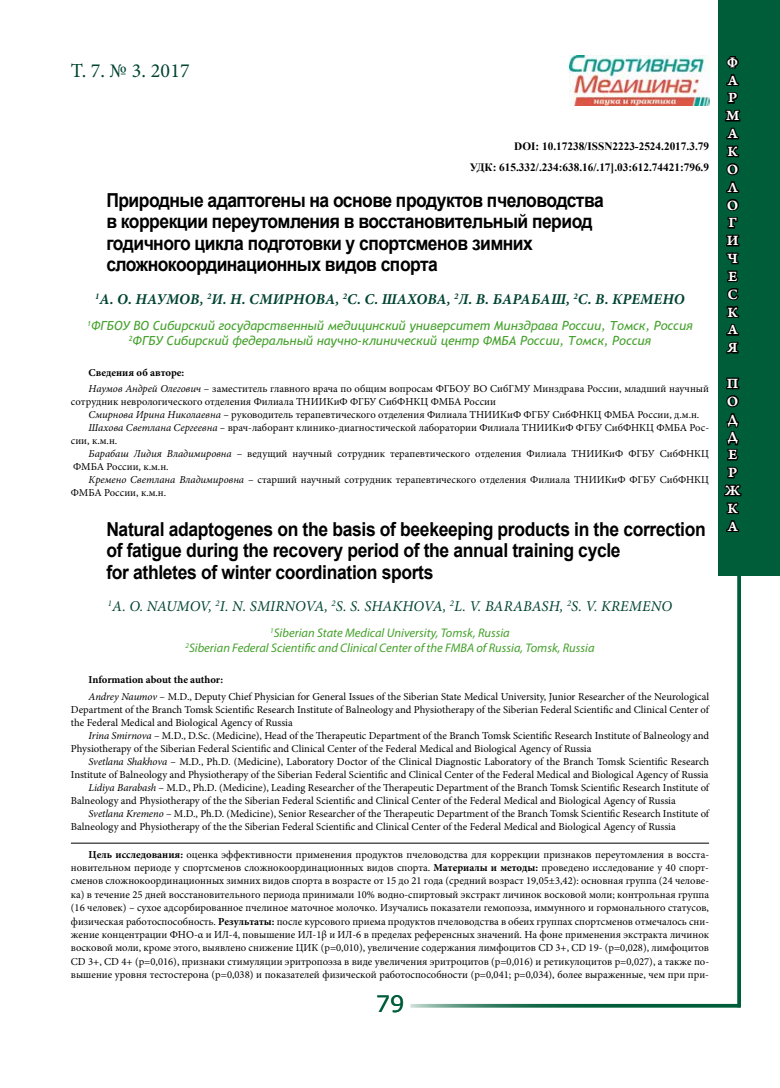
<style>
.page{position:relative;width:780px;height:1088px;background:#fff}
.page>*{position:absolute;margin:0;border:0;box-sizing:border-box;transform-origin:0 0}
.t1{font:22.5px "Verdana";color:#005d39}
.t2{font:20px "Minion Pro";color:#024431}
.t3{font:700 19.25px/21.5px "Arial";letter-spacing:-.03em;color:#000;scale:.91 1}
.t4{font:italic 15px "Minion Pro";letter-spacing:.005em;color:#004331}
.t5{font:italic 700 15px "Minion Pro";letter-spacing:.01em;color:#004331}
.t6{font:15px/17.9px "Arno Pro Smbd Caption";color:#fff}
.t7{font:italic 12.5px/15.2px "Trebuchet MS";color:#44a12b;text-align:center}
.t8{font:italic 12.5px/15.2px "Myriad Pro";color:#44a12b;text-align:center}
.t9{font:700 11.25px/20.9px "Times New Roman";color:#000;text-align:right}
.t10{font:10.62px/13.4px "Minion Pro";color:#000}
.s1{font-weight:700}
.s2{font-style:italic}
</style>
<div class="page">
<div style="left:718px;top:0;width:62px;height:576px;background:#005d39"></div>
<img style="left:569px;top:55px;width:140px;height:51px">
<svg style="left:737px;top:576px;width:4px;height:431px;background:#0f6644"></svg>
<hr style="left:410px;top:1004px;width:330px;height:3px;background:#005d39">
<svg style="left:724px;top:56px;width:17px;height:298px"></svg>
<svg style="left:724px;top:377px;width:18px;height:155px"></svg>
<hr style="left:71px;top:843px;width:638px;height:1px;background:#000">
<h2 class="t2" style="left:71px;top:57px;width:120px">Т. 7. № 3. 2017</h2>
<p class="t9" style="left:469px;top:136px;width:241px">DOI: 10.17238/ISSN2223-2524.2017.3.79<br>УДК: 615.332/.234:638.16/.17].03:612.74421:796.9</p>
<h3 class="t3" style="left:106px;top:189px;width:548px">Природные адаптогены на основе продуктов пчеловодства в коррекции переутомления в восстановительный период годичного цикла подготовки у спортсменов зимних сложнокоординационных видов спорта</h3>
<h3 class="t5" style="left:95px;top:288px;width:591px"><sup>1</sup>А. О. НАУМОВ, <sup>2</sup>И. Н. СМИРНОВА, <sup>2</sup>С. С. ШАХОВА, <sup>2</sup>Л. В. БАРАБАШ, <sup>2</sup>С. В. КРЕМЕНО</h3>
<p class="t7" style="left:87px;top:318px;width:607px"><sup>1</sup>ФГБОУ ВО Сибирский государственный медицинский университет Минздрава России, Томск, Россия<br><sup>2</sup>ФГБУ Сибирский федеральный научно-клинический центр ФМБА России, Томск, Россия</p>
<p class="t10" style="left:89px;top:364px;width:622px;line-height:16.6px"><span class="s1">Сведения об авторe:<br></span><span class="s2">Наумов Андрей Олегович</span> – заместитель главного врача по общим вопросам ФГБОУ ВО СибГМУ Минздрава России, младший научный</p>
<p class="t10" style="left:71px;top:395px;width:426px">сотрудник неврологического отделения Филиала ТНИИКиФ ФГБУ СибФНКЦ ФМБА России</p>
<p class="t10" style="left:89px;top:408px;width:612px"><span class="s2">Смирнова Ирина Николаевна</span> – руководитель терапевтического отделения Филиала ТНИИКиФ ФГБУ СибФНКЦ ФМБА России, д.м.н.</p>
<p class="t10" style="left:89px;top:421px;width:622px"><span class="s2">Шахова Светлана Сергеевна –</span> врач-лаборант клинико-диагностической лаборатории Филиала ТНИИКиФ ФГБУ СибФНКЦ ФМБА Рос-</p>
<p class="t10" style="left:71px;top:434px;width:48px">сии, к.м.н.</p>
<p class="t10" style="left:89px;top:447px;width:622px"><span class="s2">Барабаш Лидия Владимировна</span> – ведущий научный сотрудник терапевтического отделения Филиала ТНИИКиФ ФГБУ СибФНКЦ</p>
<p class="t10" style="left:73px;top:460px;width:97px">ФМБА России, к.м.н.</p>
<p class="t10" style="left:89px;top:473px;width:622px"><span class="s2">Кремено Светлана Владимировна</span> – старший научный сотрудник терапевтического отделения Филиала ТНИИКиФ ФГБУ СибФНКЦ</p>
<p class="t10" style="left:71px;top:486px;width:97px">ФМБА России, к.м.н.</p>
<h3 class="t3" style="left:106px;top:518px;width:660px">Natural adaptogenes on the basis of beekeeping products in the correction of fatigue during the recovery period of the annual training cycle<br>for athletes of winter coordination sports</h3>
<h3 class="t4" style="left:108px;top:596px;width:565px"><sup>1</sup>A. O. NAUMOV, <sup>2</sup>I. N. SMIRNOVA, <sup>2</sup>S. S. SHAKHOVA, <sup>2</sup>L. V. BARABASH, <sup>2</sup>S. V. KREMENO</h3>
<p class="t8" style="left:185px;top:625px;width:410px"><sup>1</sup>Siberian State Medical University, Tomsk, Russia<br><sup>2</sup>Siberian Federal Scientific and Clinical Center of the FMBA of Russia, Tomsk, Russia</p>
<p class="t10" style="left:89px;top:671px;width:622px;line-height:16.6px"><span class="s1">Information about the author:<br></span><span class="s2">Andrey Naumov</span> – M.D., Deputy Chief Physician for General Issues of the Siberian State Medical University, Junior Researcher of the Neurological</p>
<p class="t10" style="left:71px;top:703px;width:639px;line-height:13px">Department of the Branch Tomsk Scientific Research Institute of Balneology and Physiotherapy of the Siberian Federal Scientific and Clinical Center of the Federal Medical and Biological Agency of Russia</p>
<p class="t10" style="left:71px;top:729px;width:639px;line-height:13px;text-indent:18px"><span class="s2">Irina Smirnova</span> – M.D., D.Sc. (Medicine), Head of the Therapeutic Department of the Branch Tomsk Scientific Research Institute of Balneology and<br>Physiotherapy of the Siberian Federal Scientific and Clinical Center of the Federal Medical and Biological Agency of Russia</p>
<p class="t10" style="left:89px;top:755px;width:622px"><span class="s2">Svetlana Shakhova</span> – M.D., Ph.D. (Medicine), Laboratory Doctor of the Clinical Diagnostic Laboratory of the Branch Tomsk Scientific Research</p>
<p class="t10" style="left:71px;top:768px;width:639px">Institute of Balneology and Physiotherapy of the Siberian Federal Scientific and Clinical Center of the Federal Medical and Biological Agency of Russia</p>
<p class="t10" style="left:89px;top:781px;width:622px"><span class="s2">Lidiya Barabash</span> – M.D., Ph.D. (Medicine), Leading Researcher of the Therapeutic Department of the Branch Tomsk Scientific Research Institute of</p>
<p class="t10" style="left:71px;top:794px;width:606px">Balneology and Physiotherapy of the the Siberian Federal Scientific and Clinical Center of the Federal Medical and Biological Agency of Russia</p>
<p class="t10" style="left:89px;top:807px;width:622px"><span class="s2">Svetlana Kremeno</span> – M.D., Ph.D. (Medicine), Senior Researcher of the Therapeutic Department of the Branch Tomsk Scientific Research Institute of</p>
<p class="t10" style="left:71px;top:820px;width:606px">Balneology and Physiotherapy of the the Siberian Federal Scientific and Clinical Center of the Federal Medical and Biological Agency of Russia</p>
<p class="t10" style="left:71px;top:847px;width:639px;text-align:justify;text-indent:18px"><span class="s1">Цель исследования:</span> оценка эффективности применения продуктов пчеловодства для коррекции признаков переутомления в восста&shy;новительном периоде у спортсменов сложнокоординационных видов спорта. <span class="s1">Материалы и методы:</span> проведено исследование у 40 спорт&shy;сменов сложнокоординационных зимних видов спорта в возрасте от 15 до 21 года (средний возраст 19,05±3,42): основная группа (24 челове&shy;ка) в течение 25 дней восстановительного периода принимали 10% водно-спиртовый экстракт личинок восковой моли; контрольная группа (16 человек) – сухое адсорбированное пчелиное маточное молочко. Изучались показатели гемопоэза, иммунного и гормонального статусов, физическая работоспособность. <span class="s1">Результаты:</span> после курсового приема продуктов пчеловодства в обеих группах спортсменов отмечалось сни&shy;жение концентрации ФНО-α и ИЛ-4, повышение ИЛ-1β и ИЛ-6 в пределах референсных значений. На фоне применения экстракта личинок восковой моли, кроме этого, выявлено снижение ЦИК (р=0,010), увеличение содержания лимфоцитов CD 3+, CD 19- (р=0,028), лимфоцитов CD 3+, CD 4+ (р=0,016), признаки стимуляции эритропоэза в виде увеличения эритроцитов (р=0,016) и ретикулоцитов р=0,027), а также по&shy;вышение уровня тестостерона (р=0,038) и показателей физической работоспособности (р=0,041; р=0,034), более выраженные, чем при при-</p>
<h1 class="t1" style="left:375px;top:988px;width:30px">79</h1>
<h3 class="t6" style="left:726px;top:54px;width:15px">Ф<br>А<br>Р<br>М<br>А<br>К<br>О<br>Л<br>О<br>Г<br>И<br>Ч<br>Е<br>С<br>К<br>А<br>Я</h3>
<h3 class="t6" style="left:725px;top:375px;width:17px">П<br>О<br>Д<br>Д<br>Е<br>Р<br>Ж<br>К<br>А</h3>
</div>
